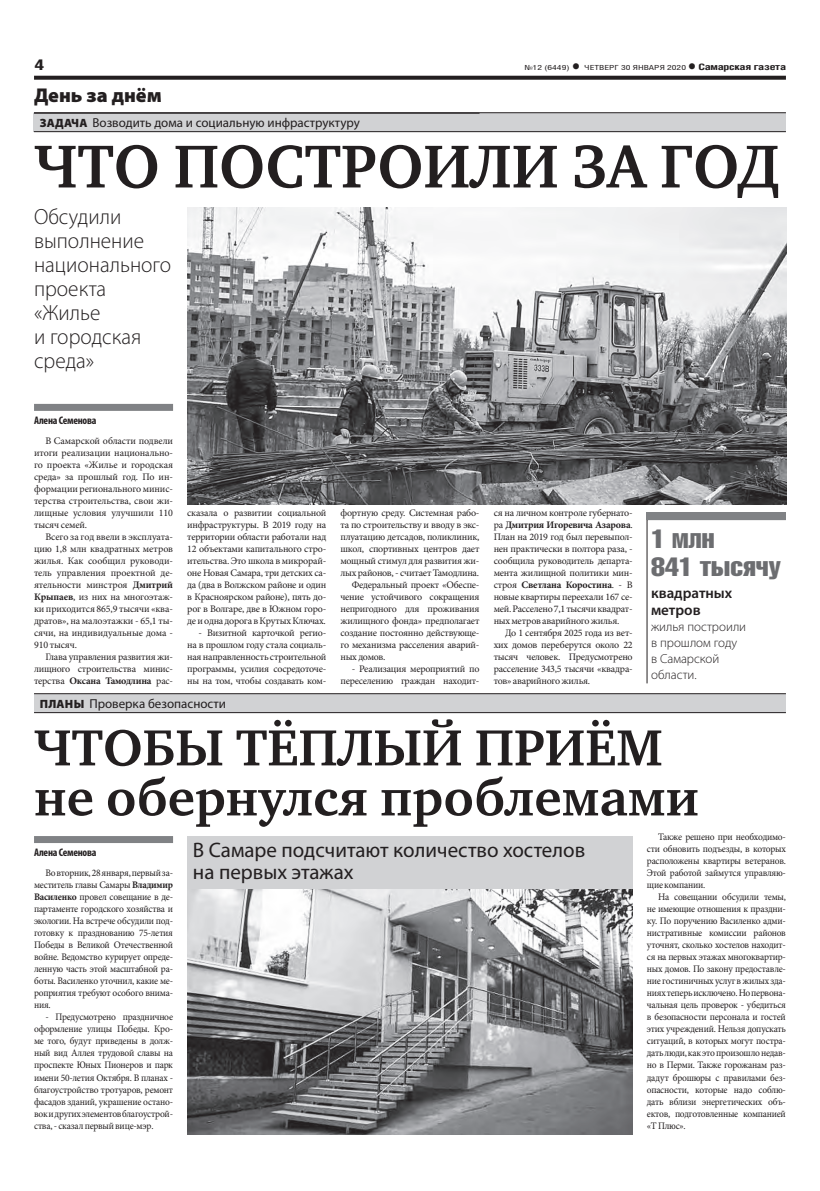
<style>
.page{position:relative;width:820px;height:1191px;background:#fff}
.page>*{position:absolute;margin:0;border:0;box-sizing:border-box;transform-origin:0 0}
.t1{font:700 62px "Charter C";color:#231f20}
.t2{font:700 52px/50px "Charter C";color:#231f20}
.t3{font:26px/28px "Helios Compressed";color:#6c6d70;scale:1.15 1}
.t4{font:300 22px/24px "Myriad Pro";color:#231f20}
.t5{font:21px/22px "Myriad Pro";color:#231f20}
.t6{font:900 20px "Myriad Pro";color:#231f20}
.t7{font:600 15px/17px "Myriad Pro";color:#231f20}
.t8{font:700 15px "Helios Cond";color:#231f20;scale:1.4 1}
.t9{font:13px "Myriad Pro";color:#231f20}
.t10{font:300 13px/16px "Myriad Pro";color:#231f20}
.t11{font:700 condensed 11px "Myriad Pro";letter-spacing:-.02em;color:#231f20}
.t12{font:10px/12px "Minion Pro";letter-spacing:-.025em;color:#231f20;text-align:justify}
.t13{font:10px/12px "Minion Pro";letter-spacing:-.025em;color:#231f20;text-align:justify;scale:.95 1}
.t14{font:700 9px "Helios Cond";letter-spacing:-.02em;color:#231f20;scale:1.4 1}
.t15{font:7px "Helios Cond";color:#231f20;scale:1.4 1}
.s1{font-weight:700;font-size:16px}
.s2{font-size:16px}
.s3{font-weight:900;font-size:12px}
.s4{font-weight:700}
</style>
<div class="page">
<svg style="left:34px;top:76px;width:751px;height:4px;background:#322f2f"></svg>
<div style="left:34px;top:113px;width:751px;height:19px;background:#d1d2d4"></div>
<hr style="left:34px;top:112px;width:751px;height:1px;background:#231f20">
<hr style="left:34px;top:131px;width:751px;height:1px;background:#231f20">
<div style="left:34px;top:694px;width:751px;height:18px;background:#d1d2d4"></div>
<hr style="left:34px;top:693px;width:751px;height:1px;background:#231f20">
<hr style="left:34px;top:712px;width:751px;height:1px;background:#231f20">
<hr style="left:34px;top:113px;width:445px;height:1px;background:#231f20">
<div style="left:34px;top:404px;width:139px;height:7px;background:#808285"></div>
<div style="left:34px;top:836px;width:139px;height:7px;background:#808285"></div>
<div style="left:187px;top:836px;width:445px;height:53px;background:#d1d2d4"></div>
<img style="left:187px;top:207px;width:598px;height:298px">
<img style="left:187px;top:889px;width:445px;height:245px">
<svg style="left:646px;top:519px;width:139px;height:164px"></svg>
<div style="left:646px;top:512px;width:139px;height:7px;background:#808285"></div>
<h3 class="t8" style="left:34px;top:55px;width:9px">4</h3>
<p class="t15" style="left:524px;top:63px;width:117px">№12 (6449) <span class="s1">•</span> ЧЕТВЕРГ 30 ЯНВАРЯ 2020</p>
<p class="t14" style="left:687px;top:61px;width:72px"><span class="s2">•</span> Самарская газета</p>
<h3 class="t6" style="left:34px;top:84px;width:129px">День за днём</h3>
<h3 class="t9" style="left:40px;top:115px;width:322px"><span class="s3">ЗАДАЧА</span> Возводить дома и социальную инфраструктуру</h3>
<h1 class="t1" style="left:34px;top:132px;width:746px">ЧТО ПОСТРОИЛИ ЗА ГОД</h1>
<h3 class="t4" style="left:34px;top:204px;width:139px">Обсудили выполнение национального проекта «Жилье<br>и городская среда»</h3>
<p class="t11" style="left:34px;top:414px;width:64px">Алена Семенова</p>
<p class="t12" style="left:34px;top:435px;width:140px;text-indent:11px">В Самарской области подвели итоги реализации национально&shy;го проекта «Жилье и городская среда» за прошлый год. По ин&shy;формации регионального минис&shy;терства строительства, свои жи&shy;лищные условия улучшили 110 тысяч семей.</p>
<p class="t12" style="left:34px;top:531px;width:140px;text-indent:11px">Всего за год ввели в эксплуата&shy;цию 1,8 млн квадратных метров жилья. Как сообщил руководи&shy;тель управления проектной де&shy;ятельности минстроя <span class="s4">Дмитрий Крыпаев</span>, из них на многоэтаж&shy;ки приходится 865,9 тысячи «ква&shy;дратов», на малоэтажки - 65,1 ты&shy;сячи, на индивидуальные дома - 910 тысяч.</p>
<p class="t12" style="left:34px;top:651px;width:140px;text-indent:11px">Глава управления развития жи&shy;лищного строительства минис&shy;терства <span class="s4">Оксана Тамодлина</span> рас-</p>
<p class="t12" style="left:187px;top:507px;width:140px">сказала о развитии социальной инфраструктуры. В 2019 году на территории области работали над 12 объектами капитального стро&shy;ительства. Это школа в микрорай&shy;оне Новая Самара, три детских са&shy;да (два в Волжском районе и один в Красноярском районе), пять до&shy;рог в Волгаре, две в Южном горо&shy;де и одна дорога в Крутых Ключах.</p>
<p class="t12" style="left:187px;top:627px;width:140px;text-indent:11px">- Визитной карточкой регио&shy;на в прошлом году стала социаль&shy;ная направленность строительной программы, усилия сосредоточе&shy;ны на том, чтобы создавать ком-</p>
<h3 class="t9" style="left:40px;top:695px;width:188px"><span class="s3">ПЛАНЫ</span> Проверка безопасности</h3>
<p class="t12" style="left:340px;top:507px;width:140px">фортную среду. Системная рабо-</p>
<p class="t12" style="left:340px;top:519px;width:140px">та по строительству и вводу в экс-</p>
<p class="t12" style="left:340px;top:531px;width:140px">плуатацию детсадов, поликлиник,</p>
<p class="t12" style="left:340px;top:543px;width:140px">школ, спортивных центров дает</p>
<p class="t12" style="left:340px;top:555px;width:140px">мощный стимул для развития жи-</p>
<p class="t12" style="left:340px;top:567px;width:140px">лых районов, - считает Тамодлина.</p>
<p class="t12" style="left:351px;top:579px;width:129px">Федеральный проект «Обеспе-</p>
<p class="t12" style="left:340px;top:591px;width:140px">чение устойчивого сокращения</p>
<p class="t12" style="left:340px;top:603px;width:140px">непригодного для проживания</p>
<p class="t12" style="left:340px;top:615px;width:140px">жилищного фонда» предполагает</p>
<p class="t12" style="left:340px;top:627px;width:140px">создание постоянно действующе-</p>
<p class="t12" style="left:340px;top:639px;width:140px">го механизма расселения аварий-</p>
<p class="t12" style="left:340px;top:651px;width:46px">ных домов.</p>
<p class="t12" style="left:340px;top:663px;width:140px;text-align:right">- Реализация мероприятий по переселению граждан находит-</p>
<p class="t12" style="left:493px;top:507px;width:140px">ся на личном контроле губернато&shy;ра <span class="s4">Дмитрия Игоревича Азарова</span>.<br>План на 2019 год был перевыпол&shy;нен практически в полтора раза, - сообщила руководитель департа&shy;мента жилищной политики мин&shy;строя <span class="s4">Светлана Коростина</span>. - В новые квартиры переехали 167 се&shy;мей. Расселено 7,1 тысячи квадрат&shy;ных метров аварийного жилья.</p>
<p class="t12" style="left:493px;top:627px;width:140px;text-indent:11px">До 1 сентября 2025 года из вет&shy;хих домов переберутся около 22 тысяч человек. Предусмотрено расселение 343,5 тысячи «квадра&shy;тов» аварийного жилья.</p>
<h3 class="t3" style="left:651px;top:524px;width:115px">1 млн<br>841 тысячу</h3>
<h3 class="t7" style="left:650px;top:584px;width:83px">квадратных метров</h3>
<h3 class="t10" style="left:650px;top:619px;width:96px">жилья построили в прошлом году в Самарской области.</h3>
<h2 class="t2" style="left:34px;top:723px;width:666px">ЧТОБЫ ТЁПЛЫЙ ПРИЁМ не обернулся проблемами</h2>
<h3 class="t5" style="left:193px;top:839px;width:393px">В Самаре подсчитают количество хостелов на первых этажах</h3>
<p class="t13" style="left:646px;top:831px;width:148px;text-indent:11px">Также решено при необходимо&shy;сти обновить подъезды, в которых расположены квартиры ветеранов.<br>Этой работой займутся управляю&shy;щие компании.</p>
<p class="t13" style="left:646px;top:891px;width:148px;text-indent:11px">На совещании обсудили темы, не имеющие отношения к праздни&shy;ку. По поручению Василенко адми&shy;нистративные комиссии районов уточнят, сколько хостелов находит&shy;ся на первых этажах многоквартир&shy;ных домов. По закону предоставле&shy;ние гостиничных услуг в жилых зда&shy;ниях теперь исключено. Но первона&shy;чальная цель проверок - убедиться в безопасности персонала и гостей этих учреждений. Нельзя допускать ситуаций, в которых могут постра&shy;дать люди, как это произошло недав&shy;но в Перми. Также горожанам раз&shy;дадут брошюры с правилами без&shy;опасности, которые надо соблю&shy;дать вблизи энергетических объ&shy;ектов, подготовленные компанией «Т Плюс».</p>
<p class="t11" style="left:34px;top:846px;width:64px">Алена Семенова</p>
<p class="t13" style="left:34px;top:867px;width:148px;text-indent:11px">Во вторник, 28 января, первый за&shy;меститель главы Самары <span class="s4">Владимир Василенко</span> провел совещание в де&shy;партаменте городского хозяйства и экологии. На встрече обсудили под&shy;готовку к празднованию 75-летия Победы в Великой Отечественной войне. Ведомство курирует опреде&shy;ленную часть этой масштабной ра&shy;боты. Василенко уточнил, какие ме&shy;роприятия требуют особого внима&shy;ния.</p>
<p class="t13" style="left:34px;top:1011px;width:148px;text-indent:11px">- Предусмотрено праздничное оформление улицы Победы. Кро&shy;ме того, будут приведены в долж&shy;ный вид Аллея трудовой славы на проспекте Юных Пионеров и парк имени 50-летия Октября. В планах - благоустройство тротуаров, ремонт фасадов зданий, украшение остано&shy;вок и других элементов благоустрой&shy;ства, - сказал первый вице-мэр.</p>
</div>
